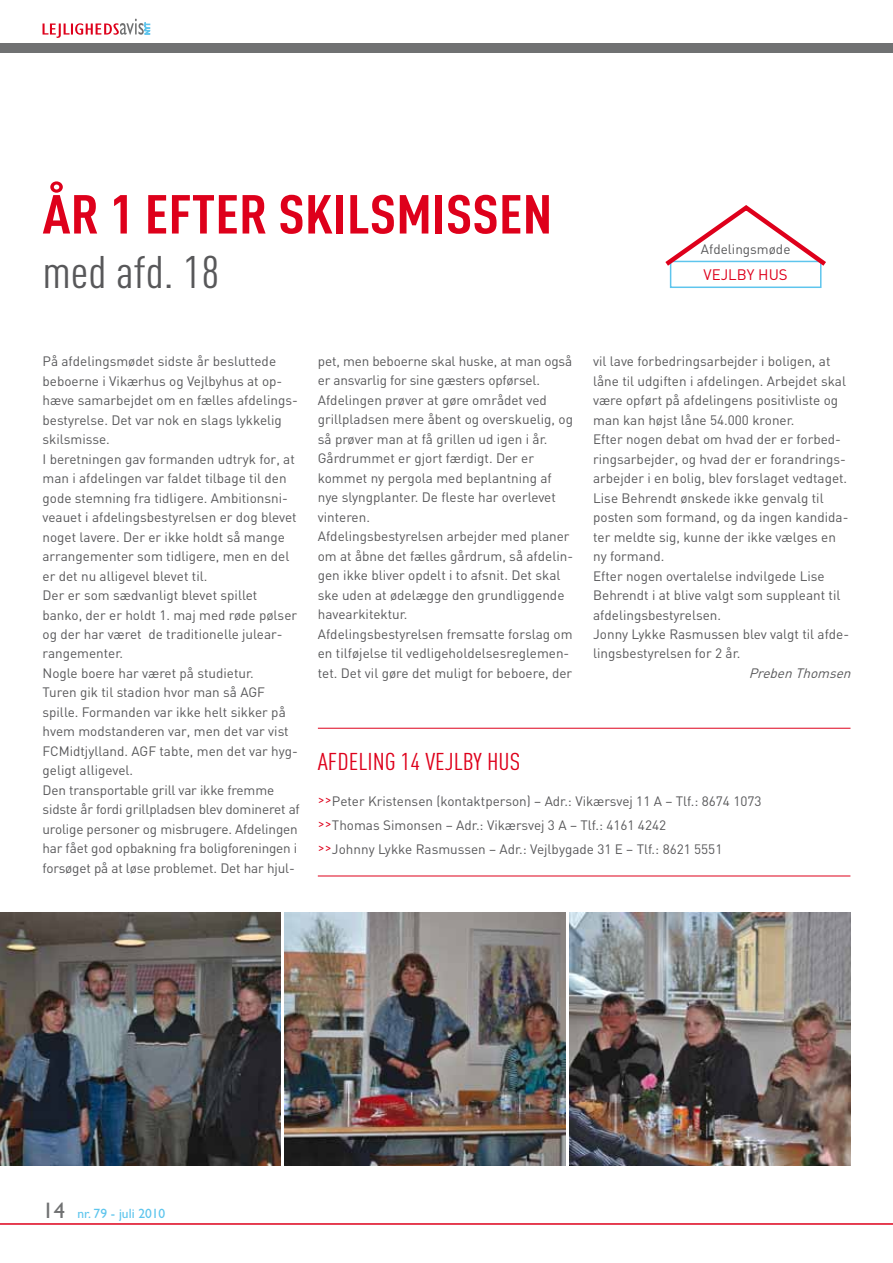
<style>
.page{position:relative;width:893px;height:1263px;background:#fff}
.page>*{position:absolute;margin:0;border:0;box-sizing:border-box;transform-origin:0 0}
.t1{font:700 54px "DIN Cond";color:#de001b;scale:1.11 1}
.t2{font:45px "DIN Cond";color:#58585a;scale:1.11 1}
.t3{font:24px "DIN Cond";color:#de001b;scale:1.11 1}
.t4{font:15px "DIN";color:#de001b}
.t5{font:13.5px/19.5px "DIN";color:#58585a}
.t6{font:13.5px "Gill Sans";color:#5ec5ed}
.t7{font:italic 13.5px "DIN";color:#58585a}
.s1{color:#de001b}
.s2{font-size:22.5px;color:#707172}
</style>
<div class="page">
<hr style="left:0;top:1223px;width:893px;height:2px;background:#de001b">
<svg style="left:43px;top:19px;width:108px;height:19px"></svg>
<img style="left:0;top:912px;width:281px;height:254px">
<img style="left:570px;top:912px;width:280px;height:254px">
<img style="left:285px;top:912px;width:281px;height:254px">
<hr style="left:318px;top:728px;width:532px;height:1px;background:#de001b">
<hr style="left:318px;top:876px;width:532px;height:1px;background:#de001b">
<div style="left:670px;top:261px;width:151px;height:27px;border:2px solid #5ec5ed"></div>
<svg style="left:665px;top:205px;width:161px;height:65px"></svg>
<div style="left:0;top:43px;width:893px;height:10px;background:#707172"></div>
<h1 class="t1" style="left:43px;top:181px;width:461px">ÅR 1 EFTER SKILSMISSEN</h1>
<h2 class="t2" style="left:43px;top:246px;width:161px">MED AFD. 18</h2>
<p class="t5" style="left:701px;top:240px;width:91px">Afdelingsmøde</p>
<p class="t4" style="left:704px;top:266px;width:10px">vejlb</p>
<p class="t4" style="left:747px;top:266px;width:22px">y hus</p>
<p class="t5" style="left:43px;top:352px;width:259px">På afdelingsmødet sidste år besluttede beboerne i Vikærhus og Vejlbyhus at op&shy;hæve samarbejdet om en fælles afdelings&shy;bestyrelse. Det var nok en slags lykkelig skilsmisse.<br>I beretningen gav formanden udtryk for, at man i afdelingen var faldet tilbage til den gode stemning fra tidligere. Ambitionsni&shy;veauet i afdelingsbestyrelsen er dog blevet noget lavere. Der er ikke holdt så mange arrangementer som tidligere, men en del er det nu alligevel blevet til.<br>Der er som sædvanligt blevet spillet banko, der er holdt 1. maj med røde pølser og der har været de traditionelle julear&shy;rangementer.<br>Nogle boere har været på studietur.<br>Turen gik til stadion hvor man så AGF spille. Formanden var ikke helt sikker på hvem modstanderen var, men det var vist FCMidtjylland. AGF tabte, men det var hyg&shy;geligt alligevel.<br>Den transportable grill var ikke fremme sidste år fordi grillpladsen blev domineret af urolige personer og misbrugere. Afdelingen har fået god opbakning fra boligforeningen i forsøget på at løse problemet. Det har hjul-</p>
<p class="t5" style="left:318px;top:351px;width:257px">pet, men beboerne skal huske, at man også er ansvarlig for sine gæsters opførsel.<br>Afdelingen prøver at gøre området ved grillpladsen mere åbent og overskuelig, og så prøver man at få grillen ud igen i år.<br>Gårdrummet er gjort færdigt. Der er kommet ny pergola med beplantning af nye slyngplanter. De fleste har overlevet vinteren.<br>Afdelingsbestyrelsen arbejder med planer om at åbne det fælles gårdrum, så afdelin&shy;gen ikke bliver opdelt i to afsnit. Det skal ske uden at ødelægge den grundliggende havearkitektur.<br>Afdelingsbestyrelsen fremsatte forslag om en tilføjelse til vedligeholdelsesreglemen&shy;tet. Det vil gøre det muligt for beboere, der</p>
<p class="t5" style="left:593px;top:352px;width:258px">vil lave forbedringsarbejder i boligen, at låne til udgiften i afdelingen. Arbejdet skal være opført på afdelingens positivliste og man kan højst låne 54.000 kroner.<br>Efter nogen debat om hvad der er forbed&shy;ringsarbejder, og hvad der er forandrings&shy;arbejder i en bolig, blev forslaget vedtaget.<br>Lise Behrendt ønskede ikke genvalg til posten som formand, og da ingen kandida&shy;ter meldte sig, kunne der ikke vælges en ny formand.<br>Efter nogen overtalelse indvilgede Lise Behrendt i at blive valgt som suppleant til afdelingsbestyrelsen.<br>Jonny Lykke Rasmussen blev valgt til afde&shy;lingsbestyrelsen for 2 år.</p>
<p class="t7" style="left:749px;top:665px;width:108px">PrebenThomsen</p>
<h3 class="t3" style="left:318px;top:747px;width:163px">AFDELING 14 VEJLBY HUS</h3>
<p class="t5" style="left:318px;top:789px;width:445px;line-height:24px"><span class="s1">&gt;&gt;</span>Peter Kristensen (kontaktperson) – Adr.: Vikærsvej 11 A – Tlf.: 8674 1073 <span class="s1">&gt;&gt;</span>Thomas Simonsen – Adr.: Vikærsvej 3 A – Tlf.: 4161 4242<br><span class="s1">&gt;&gt;</span>Johnny Lykke Rasmussen – Adr.: Vejlbygade 31 E – Tlf.: 8621 5551</p>
<p class="t6" style="left:43px;top:1206px;width:124px"><span class="s2">14</span> nr. 79 - juli 2010</p>
</div>
